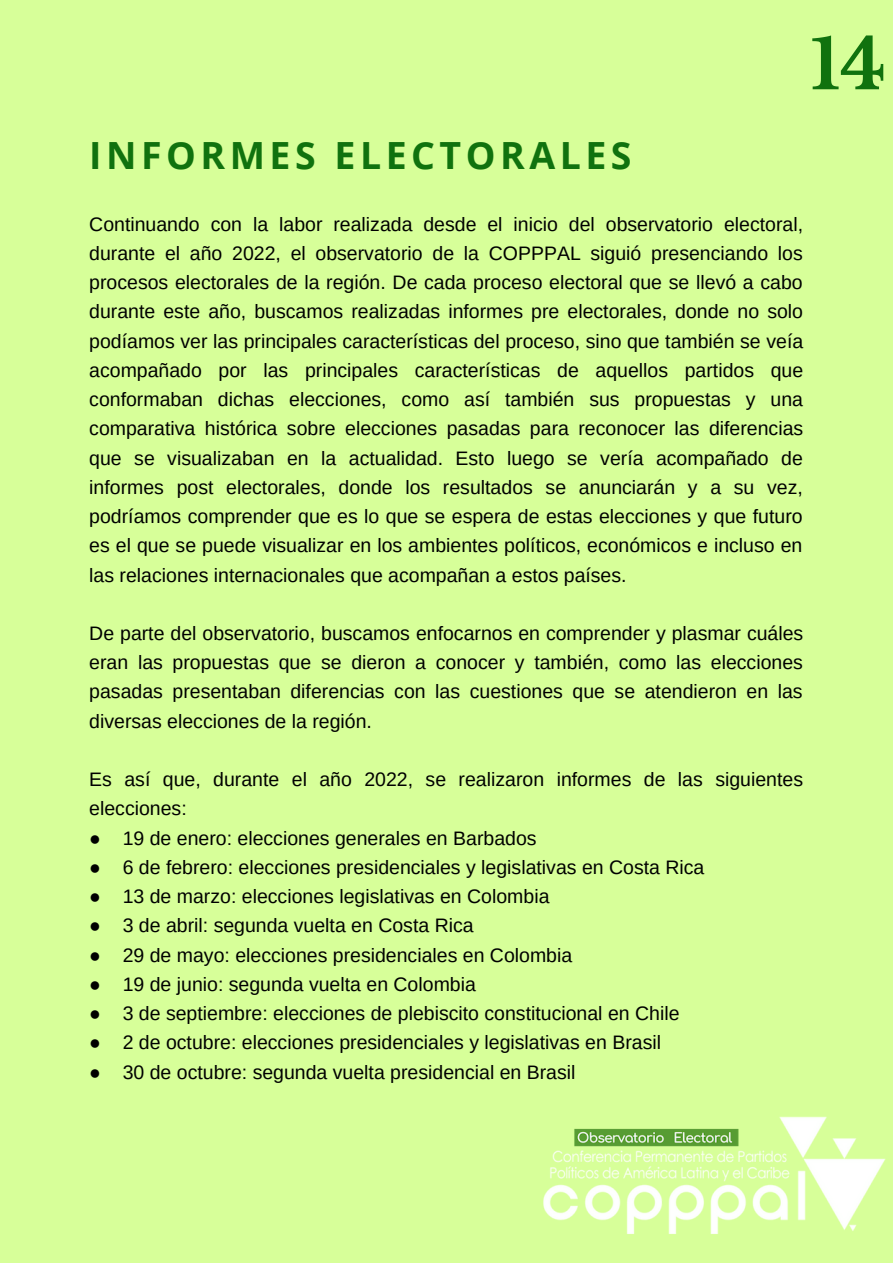
<style>
.page{position:relative;width:893px;height:1264px;background:#fff}
.page>*{position:absolute;margin:0;border:0;box-sizing:border-box;transform-origin:0 0}
.t1{font:700 69px "Libre Baskerville";color:#10720e}
.t2{font:700 37.5px "Open Sans";letter-spacing:.12em;color:#10720e}
.t3{font:19.5px/29.2px "Arimo";color:#000;text-align:justify}
</style>
<div class="page">
<div style="left:0;top:0;width:892px;height:1262px;background:#d7ff99"></div>
<img style="left:543px;top:1116px;width:343px;height:118px">
<h1 class="t1" style="left:810px;top:22px;width:77px">14</h1>
<h2 class="t2" style="left:89px;top:129px;width:543px">INFORMES ELECTORALES</h2>
<p class="t3" style="left:89px;top:209px;width:715px">Continuando con la labor realizada desde el inicio del observatorio electoral, durante el año 2022, el observatorio de la COPPPAL siguió presenciando los procesos electorales de la región. De cada proceso electoral que se llevó a cabo durante este año, buscamos realizadas informes pre electorales, donde no solo podíamos ver las principales características del proceso, sino que también se veía acompañado por las principales características de aquellos partidos que conformaban dichas elecciones, como así también sus propuestas y una comparativa histórica sobre elecciones pasadas para reconocer las diferencias que se visualizaban en la actualidad. Esto luego se vería acompañado de informes post electorales, donde los resultados se anunciarán y a su vez, podríamos comprender que es lo que se espera de estas elecciones y que futuro es el que se puede visualizar en los ambientes políticos, económicos e incluso en las relaciones internacionales que acompañan a estos países.</p>
<p class="t3" style="left:89px;top:618px;width:715px">De parte del observatorio, buscamos enfocarnos en comprender y plasmar cuáles eran las propuestas que se dieron a conocer y también, como las elecciones pasadas presentaban diferencias con las cuestiones que se atendieron en las diversas elecciones de la región.</p>
<p class="t3" style="left:89px;top:764px;width:715px">Es así que, durante el año 2022, se realizaron informes de las siguientes elecciones:</p>
<p class="t3" style="left:89px;top:823px;width:449px">● 19 de enero: elecciones generales en Barbados</p>
<p class="t3" style="left:89px;top:852px;width:616px">● 6 de febrero: elecciones presidenciales y legislativas en Costa Rica</p>
<p class="t3" style="left:89px;top:881px;width:461px">● 13 de marzo: elecciones legislativas en Colombia</p>
<p class="t3" style="left:89px;top:911px;width:386px">● 3 de abril: segunda vuelta en Costa Rica</p>
<p class="t3" style="left:89px;top:940px;width:484px">● 29 de mayo: elecciones presidenciales en Colombia</p>
<p class="t3" style="left:89px;top:969px;width:388px">● 19 de junio: segunda vuelta en Colombia</p>
<p class="t3" style="left:89px;top:998px;width:591px">● 3 de septiembre: elecciones de plebiscito constitucional en Chile</p>
<p class="t3" style="left:89px;top:1027px;width:573px">● 2 de octubre: elecciones presidenciales y legislativas en Brasil</p>
<p class="t3" style="left:89px;top:1057px;width:487px">● 30 de octubre: segunda vuelta presidencial en Brasil</p>
</div>
